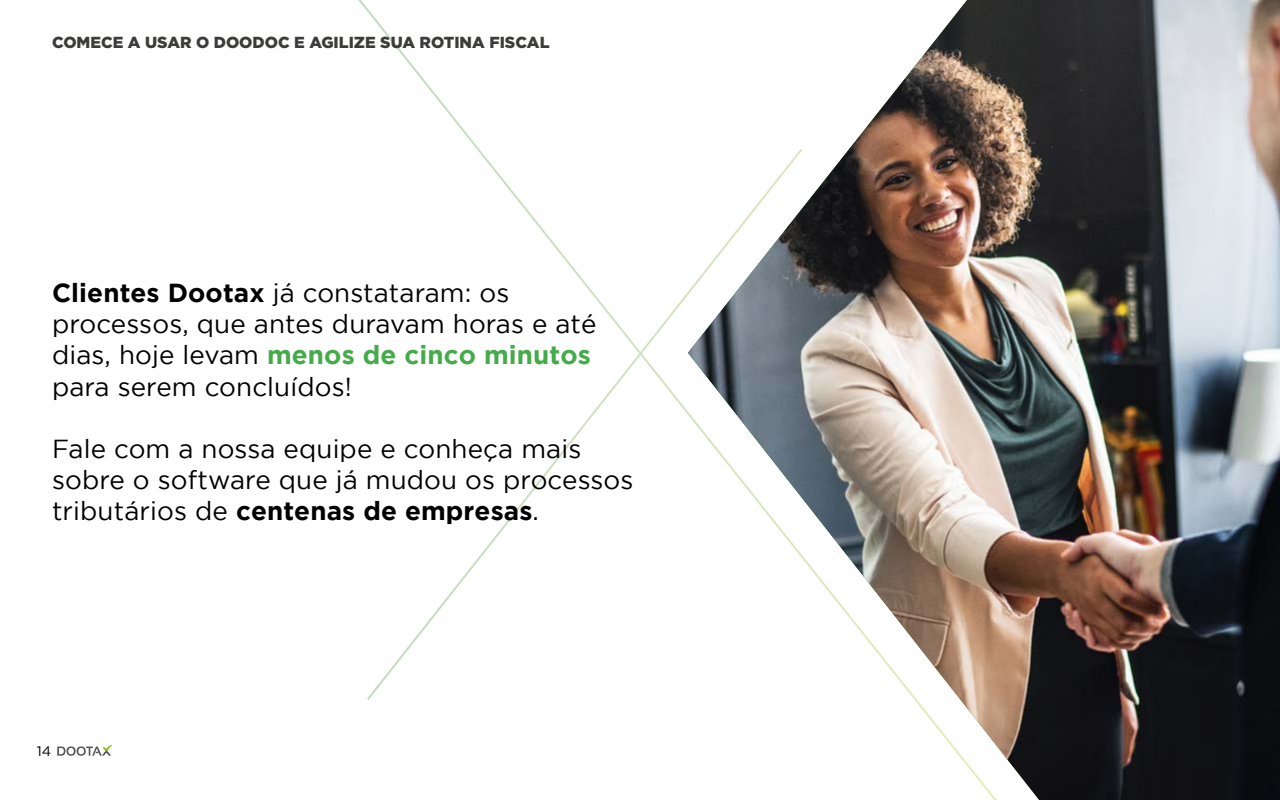
<style>
.page{position:relative;width:1280px;height:800px;background:#fff}
.page>*{position:absolute;margin:0;border:0;box-sizing:border-box;transform-origin:0 0}
.t1{font:26px/31.2px "Gotham";letter-spacing:.005em;color:#000}
.t2{font:900 16px "Gotham";color:#3c3c3b}
.t3{font:14px "Gotham";color:#000}
.s1{font-weight:700}
.s2{font-weight:700;color:#45ab4a}
</style>
<div class="page">
<img style="left:688px;top:0;width:592px;height:800px">
<svg style="left:57px;top:745px;width:55px;height:11px"></svg>
<p class="t2" style="left:52px;top:33px;width:499px">COMECE A USAR O DOODOC E AGILIZE SUA ROTINA FISCAL</p>
<p class="t1" style="left:52px;top:277px;width:546px"><span class="s1">Clientes Dootax</span> já constataram: os processos, que antes duravam horas e até dias, hoje levam <span class="s2">menos de cinco minutos </span>para serem concluídos!</p>
<p class="t1" style="left:52px;top:433px;width:583px">Fale com a nossa equipe e conheça mais sobre o software que já mudou os processos tributários de <span class="s1">centenas de empresas</span>.</p>
<p class="t3" style="left:37px;top:743px;width:16px">14</p>
</div>
